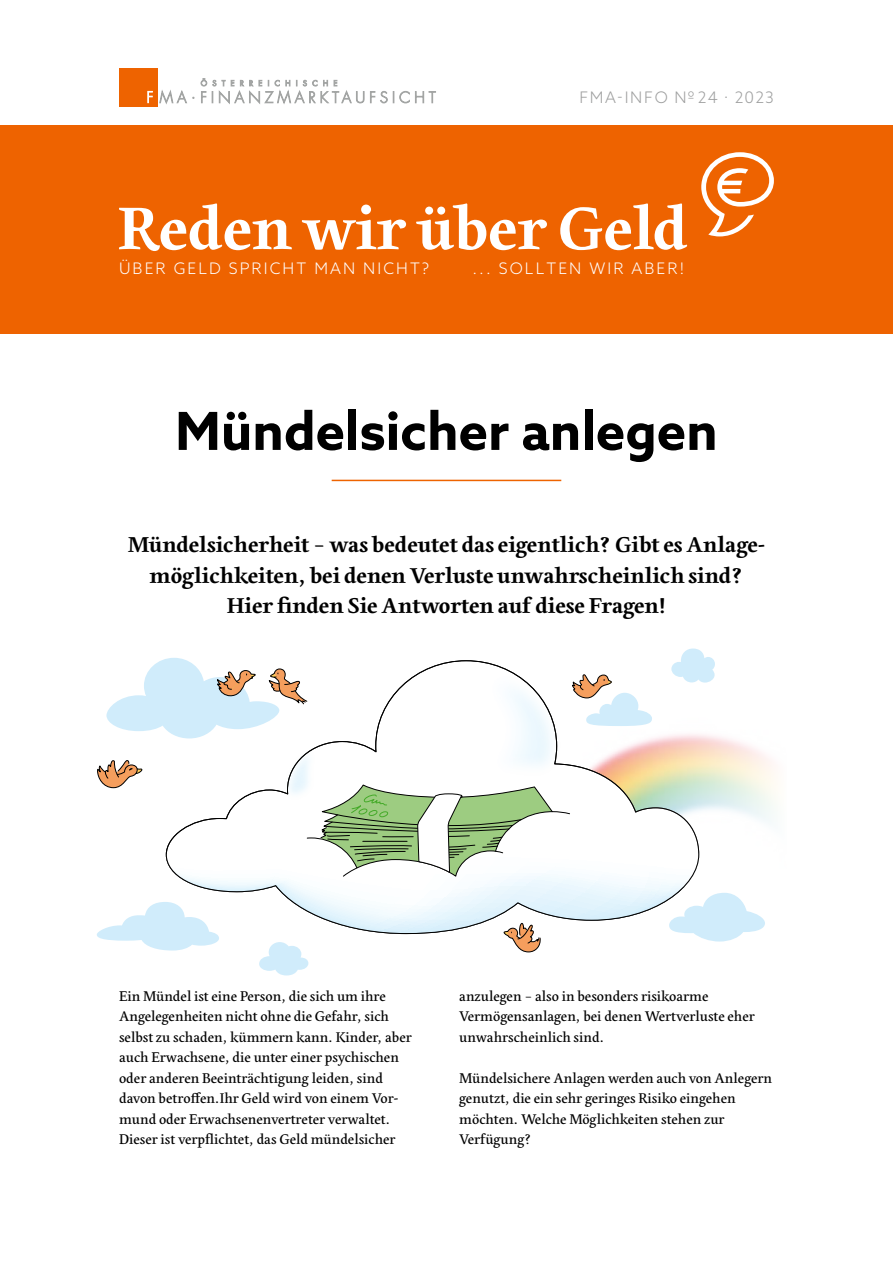
<style>
.page{position:relative;width:893px;height:1263px;background:#fff}
.page>*{position:absolute;margin:0;border:0;box-sizing:border-box;transform-origin:0 0}
.t1{font:700 62.7px "Edita";color:#fff}
.t2{font:700 52.5px "Azo Sans";color:#000}
.Lead{font:700 22.5px/30.6px "Edita";color:#000;text-align:center}
.t3{font:300 15.9px "Azo Sans";letter-spacing:.13em;color:#fff}
.t4{font:300 15.9px "Azo Sans";letter-spacing:.09em;color:#9d9e9e}
.Fließtext{font:14.7px/20.4px "Edita";color:#000}
</style>
<div class="page">
<div style="left:119px;top:69px;width:38px;height:38px;background:#ee6300"></div>
<svg style="left:147px;top:91px;width:6px;height:12px"></svg>
<svg style="left:159px;top:90px;width:28px;height:14px"></svg>
<svg style="left:370px;top:91px;width:66px;height:12px"></svg>
<svg style="left:201px;top:78px;width:163px;height:26px"></svg>
<div style="left:0;top:125px;width:893px;height:209px;background:#ee6300"></div>
<svg style="left:701px;top:152px;width:73px;height:84px"></svg>
<hr style="left:332px;top:480px;width:229px;height:1px;background:#ee6300">
<svg style="left:695px;top:915px;width:70px;height:26px"></svg>
<img style="left:700px;top:893px;width:58px;height:22px">
<svg style="left:700px;top:735px;width:76px;height:87px"></svg>
<svg style="left:97px;top:902px;width:122px;height:48px"></svg>
<svg style="left:259px;top:942px;width:49px;height:33px"></svg>
<svg style="left:681px;top:648px;width:34px;height:34px"></svg>
<svg style="left:165px;top:660px;width:535px;height:274px"></svg>
<svg style="left:306px;top:784px;width:265px;height:93px"></svg>
<svg style="left:106px;top:658px;width:202px;height:80px"></svg>
<svg style="left:97px;top:760px;width:46px;height:28px"></svg>
<svg style="left:503px;top:922px;width:38px;height:31px"></svg>
<svg style="left:571px;top:674px;width:81px;height:52px"></svg>
<p class="t4" style="left:579px;top:87px;width:196px">FMA-INFO Nº 24 · 2023</p>
<p class="t1" style="left:118px;top:193px;width:572px">Reden wir über Geld</p>
<p class="t3" style="left:119px;top:259px;width:312px">ÜBER GELD SPRICHT MAN NICHT?</p>
<p class="t3" style="left:472px;top:259px;width:214px">... SOLLTEN WIR ABER!</p>
<h1 class="t2" style="left:175px;top:397px;width:544px">Mündelsicher anlegen</h1>
<p class="Lead" style="left:128px;top:530px;width:639px">Mündelsicherheit – was bedeutet das eigentlich? Gibt es Anlage&shy;möglichkeiten, bei denen Verluste unwahrscheinlich sind?<br>Hier finden Sie Antworten auf diese Fragen!</p>
<p class="Fließtext" style="left:119px;top:986px;width:294px">Ein Mündel ist eine Person, die sich um ihre Angelegenheiten nicht ohne die Gefahr, sich selbst zu schaden, kümmern kann. Kinder, aber auch Erwachsene, die unter einer psychischen oder anderen Beeinträchtigung leiden, sind davon -betroffen.Ihr Geld wird von einem Vor&shy;mund oder Erwachsenenvertreter verwaltet.<br>Dieser ist verpflichtet, das Geld mündelsicher</p>
<p class="Fließtext" style="left:459px;top:986px;width:297px">anzulegen – also in besonders risikoarme<br>Vermögensanlagen, bei denen Wertverluste eher unwahrscheinlich sind.</p>
<p class="Fließtext" style="left:459px;top:1068px;width:314px">Mündelsichere Anlagen werden auch von Anlegern genutzt, die ein sehr geringes Risiko eingehen möchten. Welche Möglichkeiten stehen zur Verfügung?</p>
</div>
